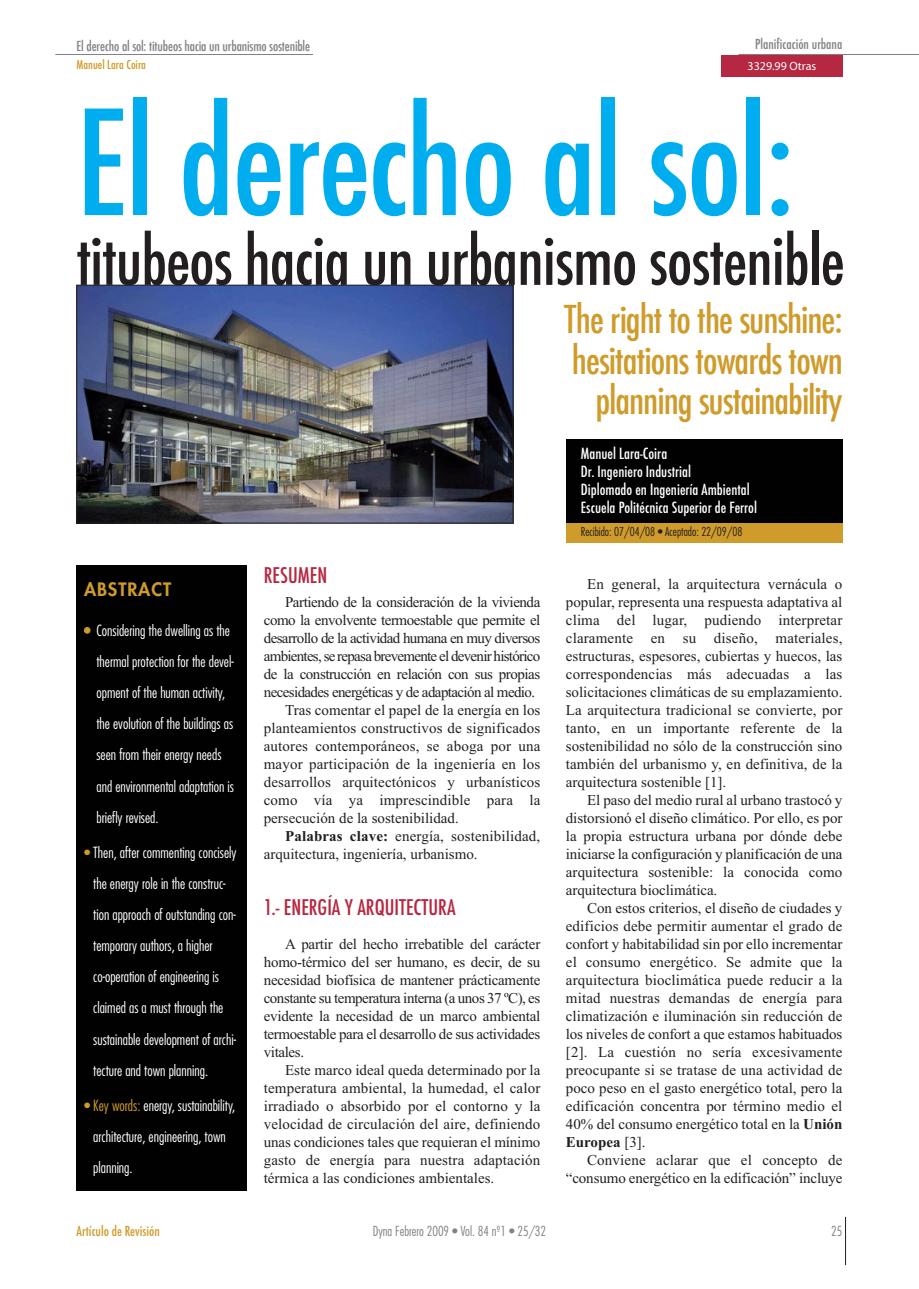
<style>
.page{position:relative;width:919px;height:1289px;background:#fff}
.page>*{position:absolute;margin:0;border:0;box-sizing:border-box;transform-origin:0 0}
.t1{font:141.3px "Futura Condensed Medium TT";letter-spacing:-.015em;color:#00aeef}
.t2{font:65.4px "Futura Condensed Medium TT";letter-spacing:-.015em;color:#231f20}
.t3{font:500 condensed 37.5px/40.5px "Futura";letter-spacing:-.03em;color:#cf9b2a;text-align:right}
.t4{font:21px "Futura Condensed Medium TT";color:#b62841}
.t5{font:800 18px "Futura";letter-spacing:.05em;color:#cf9b2a}
.t6{font:15px/18px "Times New Roman";color:#231f20;text-align:justify}
.t7{font:300 condensed 15px/31px "Futura";color:#fff}
.t8{font:15px "Times New Roman";letter-spacing:-.03em;color:#231f20}
.t9{font:15px/18px "Futura Condensed Medium TT";color:#fff}
.t10{font:15px "Times New Roman";letter-spacing:-.04em;color:#231f20}
.t11{font:15px "Times New Roman";letter-spacing:-.05em;color:#231f20}
.t12{font:500 condensed 13.5px "Futura";letter-spacing:-.015em;color:#808285}
.t13{font:300 condensed 13.5px "Futura";color:#808285}
.t14{font:13.5px "Futura Condensed Medium TT";color:#808285}
.t15{font:13.5px "Futura Condensed Medium TT";color:#cf9b2a}
.t16{font:300 condensed 12px "Futura";color:#231f20}
.t17{font:12px "Futura Condensed Medium TT";color:#cf9b2a}
.t18{font:12px "Myriad";color:#fff}
.s1{color:#cf9b2a}
.s2{font-weight:700}
</style>
<div class="page">
<hr style="left:738px;top:54px;width:180px;height:1px;background:#808285">
<hr style="left:845px;top:1216px;width:1px;height:48px;background:#231f20">
<hr style="left:55px;top:54px;width:258px;height:1px;background:#808285">
<img style="left:79px;top:287px;width:432px;height:234px">
<div style="left:77px;top:285px;width:436px;height:238px;border:1px solid #231f20"></div>
<div style="left:77px;top:566px;width:170px;height:625px;background:#010101"></div>
<div style="left:566px;top:439px;width:276px;height:84px;background:#010101"></div>
<div style="left:566px;top:523px;width:276px;height:19px;background:#cf9b2a"></div>
<div style="left:721px;top:56px;width:121px;height:21px;background:#b62841"></div>
<p class="t12" style="left:77px;top:37px;width:235px">El derecho al sol: titubeos hacia un urbanismo sostenible</p>
<p class="t17" style="left:77px;top:59px;width:71px">Manuel Lara Coira</p>
<p class="t14" style="left:755px;top:38px;width:89px">Planificación urbana</p>
<p class="t18" style="left:747px;top:62px;width:70px">3329.99 Otras</p>
<h1 class="t1" style="left:77px;top:98px;width:719px">El derecho al sol:</h1>
<h2 class="t2" style="left:77px;top:231px;width:769px">titubeos hacia un urbanismo sostenible</h2>
<h3 class="t3" style="left:564px;top:298px;width:280px">The right to the sunshine: hesitations towards town planning sustainability</h3>
<p class="t5" style="left:84px;top:581px;width:89px">ABSTRACT</p>
<p class="t7" style="left:96px;top:616px;width:139px;text-indent:-12px"><span class="s1">•</span> Considering the dwelling as the thermal protection for the devel&shy;opment of the human activity, the evolution of the buildings as seen from their energy needs and environmental adaptation is briefly revised.</p>
<p class="t7" style="left:93px;top:837px;width:145px;text-indent:-9px"><span class="s1">•</span> Then, after commenting concisely the energy role in the construc&shy;tion approach of outstanding con&shy;temporary authors, a higher co-operation of engineering is claimed as a must through the sustainable development of archi&shy;tecture and town planning.</p>
<p class="t7" style="left:93px;top:1090px;width:143px;text-indent:-9px"><span class="s1">• Key words:</span> energy, sustainability, architecture, engineering, town planning.</p>
<h3 class="t4" style="left:264px;top:566px;width:65px">RESUMEN</h3>
<p class="t8" style="left:285px;top:596px;width:257px">Partiendo de la consideración de la vivienda</p>
<p class="t8" style="left:264px;top:614px;width:278px">como la envolvente termoestable que permite el</p>
<p class="t10" style="left:264px;top:632px;width:278px">desarrollo de la actividad humana en muy diversos</p>
<p class="t11" style="left:264px;top:650px;width:278px">ambientes, se repasa brevemente el devenir histórico</p>
<p class="t8" style="left:264px;top:668px;width:278px">de la construcción en relación con sus propias</p>
<p class="t10" style="left:264px;top:686px;width:273px">necesidades energéticas y de adaptación al medio.</p>
<p class="t6" style="left:285px;top:702px;width:257px">Tras comentar el papel de la energía en los</p>
<p class="t6" style="left:264px;top:720px;width:278px">planteamientos constructivos de significados</p>
<p class="t6" style="left:264px;top:738px;width:278px">autores contemporáneos, se aboga por una</p>
<p class="t6" style="left:264px;top:756px;width:278px">mayor participación de la ingeniería en los</p>
<p class="t6" style="left:264px;top:774px;width:278px">desarrollos arquitectónicos y urbanísticos</p>
<p class="t6" style="left:264px;top:792px;width:278px">como vía ya imprescindible para la</p>
<p class="t6" style="left:264px;top:810px;width:196px">persecución de la sostenibilidad.</p>
<p class="t6" style="left:285px;top:828px;width:257px"><span class="s2">Palabras clave:</span> energía, sostenibilidad,</p>
<p class="t6" style="left:264px;top:846px;width:215px">arquitectura, ingeniería, urbanismo.</p>
<h3 class="t4" style="left:264px;top:898px;width:193px">1.- ENERGÍA Y ARQUITECTURA</h3>
<p class="t6" style="left:264px;top:936px;width:278px;text-indent:21px">A partir del hecho irrebatible del carácter homo-térmico del ser humano, es decir, de su necesidad biofísica de mantener prácticamente constante su temperatura interna (a unos 37 ºC), es evidente la necesidad de un marco ambiental termoestable para el desarrollo de sus actividades vitales.</p>
<p class="t6" style="left:264px;top:1062px;width:278px;text-indent:21px">Este marco ideal queda determinado por la temperatura ambiental, la humedad, el calor irradiado o absorbido por el contorno y la velocidad de circulación del aire, definiendo unas condiciones tales que requieran el mínimo gasto de energía para nuestra adaptación térmica a las condiciones ambientales.</p>
<p class="t9" style="left:581px;top:445px;width:178px">Manuel Lara-Coira<br>Dr. Ingeniero Industrial<br>Diplomado en Ingeniería Ambiental<br>Escuela Politécnica Superior de Ferrol</p>
<p class="t16" style="left:581px;top:526px;width:163px">Recibido: 07/04/08 • Aceptado: 22/09/08</p>
<p class="t6" style="left:566px;top:576px;width:278px;text-indent:21px">En general, la arquitectura vernácula o popular, representa una respuesta adaptativa al clima del lugar, pudiendo interpretar claramente en su diseño, materiales, estructuras, espesores, cubiertas y huecos, las correspondencias más adecuadas a las solicitaciones climáticas de su emplazamiento.<br>La arquitectura tradicional se convierte, por tanto, en un importante referente de la sostenibilidad no sólo de la construcción sino también del urbanismo y, en definitiva, de la arquitectura sostenible [1].</p>
<p class="t6" style="left:566px;top:792px;width:278px;text-indent:21px">El paso del medio rural al urbano trastocó y distorsionó el diseño climático. Por ello, es por la propia estructura urbana por dónde debe iniciarse la configuración y planificación de una arquitectura sostenible: la conocida como arquitectura bioclimática.</p>
<p class="t6" style="left:566px;top:900px;width:278px;text-indent:21px">Con estos criterios, el diseño de ciudades y edificios debe permitir aumentar el grado de confort y habitabilidad sin por ello incrementar el consumo energético. Se admite que la arquitectura bioclimática puede reducir a la mitad nuestras demandas de energía para climatización e iluminación sin reducción de los niveles de confort a que estamos habituados [2]. La cuestión no sería excesivamente preocupante si se tratase de una actividad de poco peso en el gasto energético total, pero la edificación concentra por término medio el 40% del consumo energético total en la <span class="s2">Unión Europea</span> [3].</p>
<p class="t6" style="left:566px;top:1152px;width:278px;text-align:right">Conviene aclarar que el concepto de “consumo energético en la edificación” incluye</p>
<p class="t15" style="left:77px;top:1225px;width:85px">Artículo de Revisión</p>
<p class="t13" style="left:373px;top:1225px;width:175px">Dyna Febrero 2009 • Vol. 84 nº1 • 25/32</p>
<p class="t13" style="left:831px;top:1225px;width:13px">25</p>
</div>
